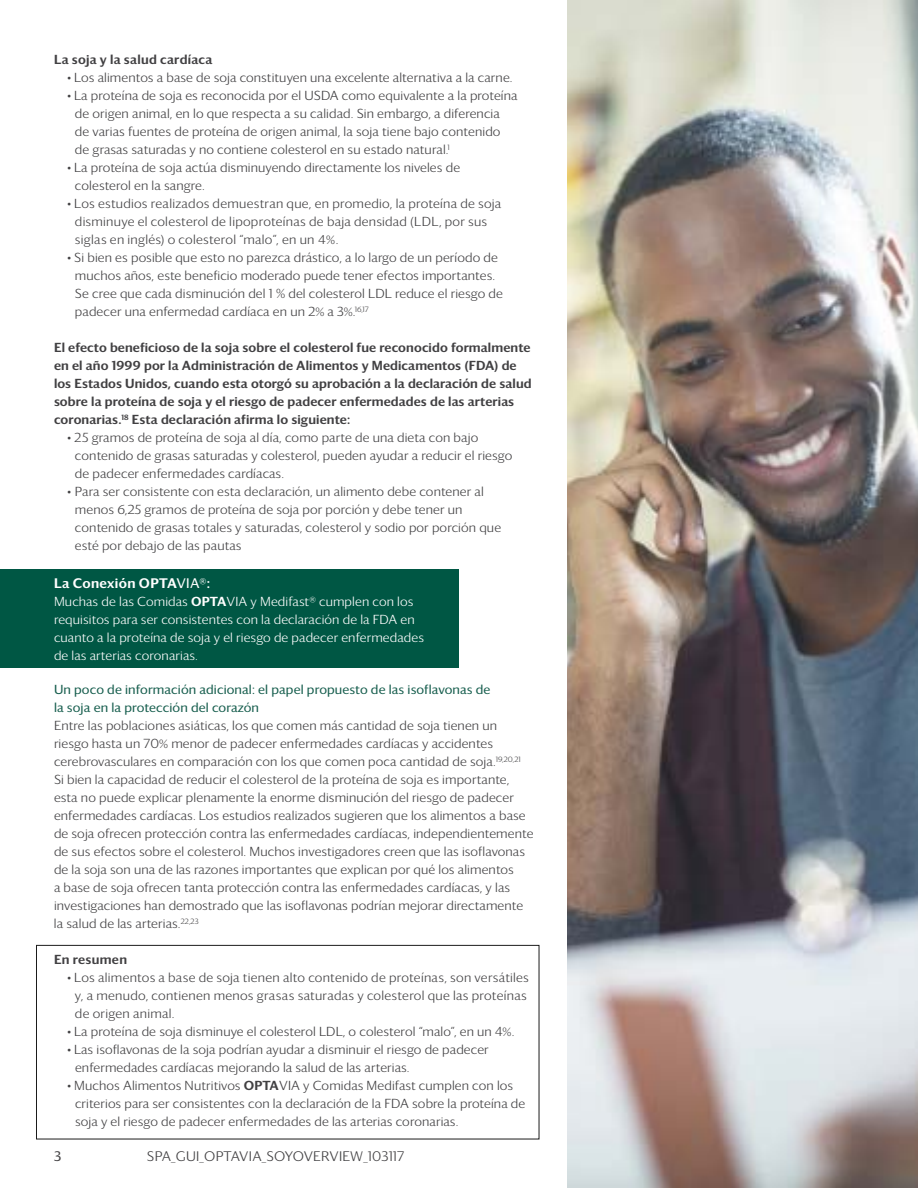
<style>
.page{position:relative;width:918px;height:1188px;background:#fff}
.page>*{position:absolute;margin:0;border:0;box-sizing:border-box;transform-origin:0 0}
.t1{font:300 13.5px "Darby Sans";letter-spacing:.02em;color:#414042}
.t2{font:500 13.5px "Darby Sans";letter-spacing:.025em;color:#fff}
.t3{font:13.5px "Darby Sans";color:#414042}
.t4{font:300 12.75px/18px "Darby Sans";letter-spacing:.01em;color:#414042}
.t5{font:500 12.75px/18px "Darby Sans";letter-spacing:.01em;color:#414042}
.t6{font:12.75px/18px "Darby Sans Light TSFL";letter-spacing:.02em;color:#414042}
.t7{font:300 12.75px/18px "Darby Sans";letter-spacing:.01em;color:#fff}
.t8{font:12.75px/18px "Darby Sans";letter-spacing:.01em;color:#175e4e}
.s1{font-family:"Darby Sans";font-weight:300}
.s2{font-family:"Darby Sans Light TSFL";font-weight:400}
.s3{font-weight:400}
.s4{font-weight:500}
</style>
<div class="page">
<div style="left:0;top:569px;width:459px;height:98px;background:#005744"></div>
<div style="left:36px;top:945px;width:503px;height:194px;border:1px solid #000"></div>
<img style="left:567px;top:0;width:351px;height:1188px">
<p class="t5" style="left:54px;top:50px;width:160px">La soja y la salud cardíaca</p>
<p class="t4" style="left:68px;top:68px;width:447px">• Los alimentos a base de soja constituyen una excelente alternativa a la carne.</p>
<p class="t4" style="left:75px;top:86px;width:444px;text-indent:-7px">• La proteína de soja es reconocida por el USDA como equivalente a la proteína de origen animal, en lo que respecta a su calidad. Sin embargo, a diferencia<br>de varias fuentes de proteína de origen animal, la soja tiene bajo contenido de grasas saturadas y no contiene colesterol en su estado natural.<sup>1</sup></p>
<p class="t4" style="left:75px;top:158px;width:387px;text-indent:-7px">• La proteína de soja actúa disminuyendo directamente los niveles de colesterol en la sangre.</p>
<p class="t6" style="left:75px;top:194px;width:428px;text-indent:-7px"><span class="s1">•</span> Los estudios realizados demuestran que, en promedio, la proteína de soja disminuye el colesterol de lipoproteínas de baja densidad (LDL, por sus siglas en inglés) o colesterol “malo”, en un 4%.</p>
<p class="t4" style="left:75px;top:248px;width:430px;text-indent:-8px"><span class="s2">•</span> Si bien es posible que esto no parezca drástico, a lo largo de un período de muchos años, este beneficio moderado puede tener efectos importantes.<br>Se cree que cada disminución del 1 % del colesterol LDL reduce el riesgo de padecer una enfermedad cardíaca en un 2% a 3%.<sup>16,17</sup></p>
<p class="t5" style="left:54px;top:338px;width:479px">El efecto beneficioso de la soja sobre el colesterol fue reconocido formalmente en el año 1999 por la Administración de Alimentos y Medicamentos (FDA) de los Estados Unidos, cuando esta otorgó su aprobación a la declaración de salud sobre la proteína de soja y el riesgo de padecer enfermedades de las arterias coronarias.<sup>18</sup> Esta declaración afirma lo siguiente:</p>
<p class="t4" style="left:75px;top:428px;width:439px;text-indent:-7px">• 25 gramos de proteína de soja al día, como parte de una dieta con bajo contenido de grasas saturadas y colesterol, pueden ayudar a reducir el riesgo de padecer enfermedades cardíacas.</p>
<p class="t4" style="left:75px;top:482px;width:428px;text-indent:-7px">• Para ser consistente con esta declaración, un alimento debe contener al menos 6,25 gramos de proteína de soja por porción y debe tener un contenido de grasas totales y saturadas, colesterol y sodio por porción que esté por debajo de las pautas</p>
<p class="t2" style="left:54px;top:573px;width:158px">La Conexión OPTA<span class="s3">VIA®</span>:</p>
<p class="t7" style="left:54px;top:592px;width:372px">Muchas de las Comidas <span class="s4">OPTA</span>VIA y Medifast® cumplen con los requisitos para ser consistentes con la declaración de la FDA en cuanto a la proteína de soja y el riesgo de padecer enfermedades de las arterias coronarias.</p>
<p class="t8" style="left:54px;top:680px;width:438px">Un poco de información adicional: el papel propuesto de las isoflavonas de la soja en la protección del corazón</p>
<p class="t4" style="left:54px;top:716px;width:481px">Entre las poblaciones asiáticas, los que comen más cantidad de soja tienen un riesgo hasta un 70% menor de padecer enfermedades cardíacas y accidentes cerebrovasculares en comparación con los que comen poca cantidad de soja.<sup>19,20,21<br></sup>Si bien la capacidad de reducir el colesterol de la proteína de soja es importante, esta no puede explicar plenamente la enorme disminución del riesgo de padecer enfermedades cardíacas. Los estudios realizados sugieren que los alimentos a base de soja ofrecen protección contra las enfermedades cardíacas, independientemente de sus efectos sobre el colesterol. Muchos investigadores creen que las isoflavonas de la soja son una de las razones importantes que explican por qué los alimentos<br>a base de soja ofrecen tanta protección contra las enfermedades cardíacas, y las investigaciones han demostrado que las isoflavonas podrían mejorar directamente la salud de las arterias.<sup>22,23</sup></p>
<p class="t5" style="left:54px;top:950px;width:75px">En resumen</p>
<p class="t6" style="left:75px;top:968px;width:455px;text-indent:-7px"><span class="s1">•</span> Los alimentos a base de soja tienen alto contenido de proteínas, son versátiles y, a menudo, contienen menos grasas saturadas y colesterol que las proteínas de origen animal.</p>
<p class="t4" style="left:68px;top:1022px;width:448px"><span class="s2">•</span> La proteína de soja disminuye el colesterol LDL, o colesterol “malo”, en un 4%.</p>
<p class="t4" style="left:75px;top:1040px;width:415px;text-indent:-7px">• Las isoflavonas de la soja podrían ayudar a disminuir el riesgo de padecer enfermedades cardíacas mejorando la salud de las arterias.</p>
<p class="t4" style="left:75px;top:1076px;width:452px;text-indent:-7px">• Muchos Alimentos Nutritivos <span class="s4">OPTA</span>VIA y Comidas Medifast cumplen con los criterios para ser consistentes con la declaración de la FDA sobre la proteína de soja y el riesgo de padecer enfermedades de las arterias coronarias.</p>
<p class="t3" style="left:54px;top:1147px;width:9px">3</p>
<p class="t1" style="left:147px;top:1147px;width:259px">SPA_GUI_OPTAVIA_SOYOVERVIEW_103117</p>
</div>
